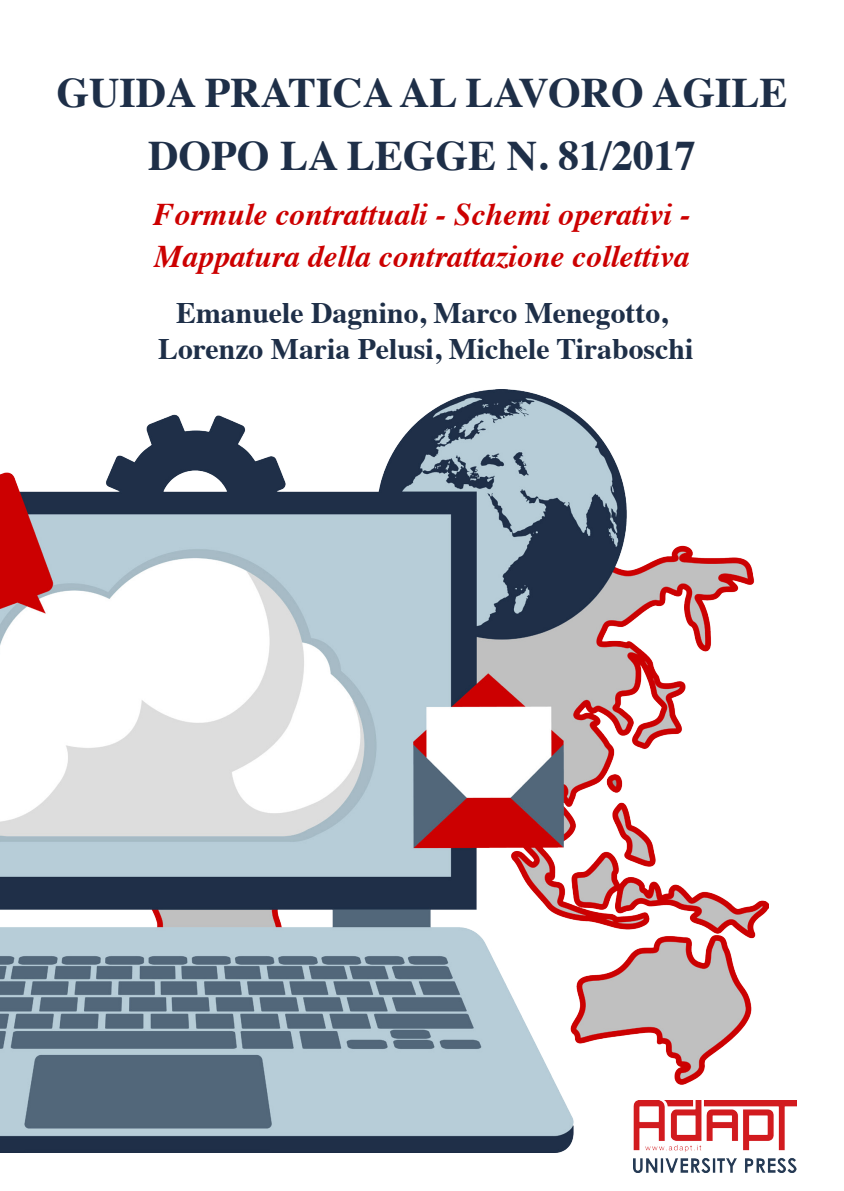
<style>
.page{position:relative;width:844px;height:1191px;background:#fff}
.page>*{position:absolute;margin:0;border:0;box-sizing:border-box;transform-origin:0 0}
.t1{font:700 42px/63px "Times";color:#1e2f48;text-align:center}
.t2{font:italic 700 31.5px/42px "Times";color:#c00}
.t3{font:700 29.75px/35.7px "Times";color:#1e2f48;text-align:center}
</style>
<div class="page">
<img style="left:1px;top:389px;width:767px;height:763px">
<hr style="left:0;top:0;width:1px;height:1191px;background:#1e2f48">
<img style="left:633px;top:1100px;width:163px;height:72px">
<h1 class="t1" style="left:56px;top:57px;width:732px">GUIDA PRATICA AL LAVORO AGILE<br>DOPO LA LEGGE N. 81/2017</h1>
<p class="t2" style="left:153px;top:190px;width:538px">Formule contrattuali - Schemi operativi -<br>Mappatura della contrattazione collettiva</p>
<p class="t3" style="left:158px;top:292px;width:536px">Emanuele Dagnino, Marco Menegotto,<br>Lorenzo Maria Pelusi, Michele Tiraboschi</p>
</div>
